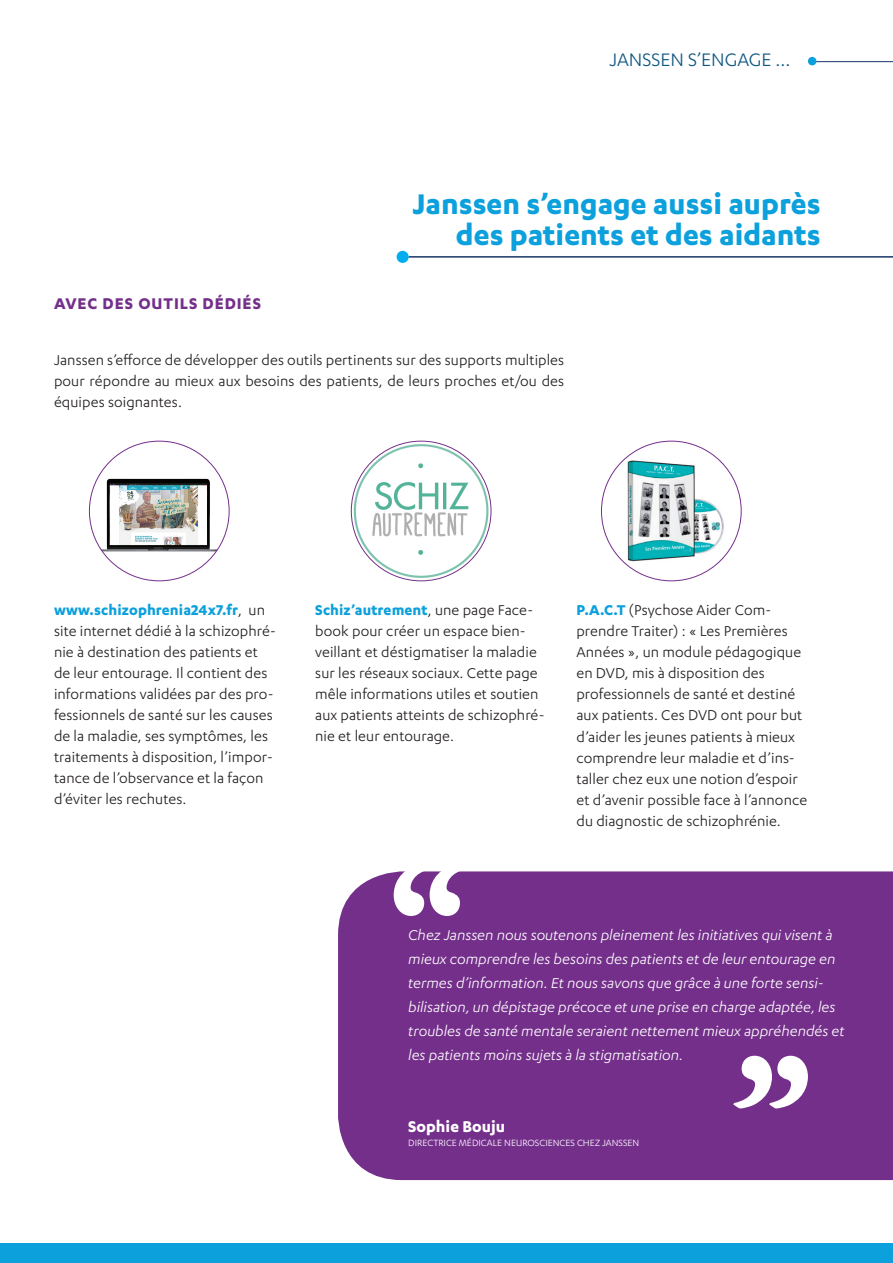
<style>
.page{position:relative;width:893px;height:1263px;background:#fff}
.page>*{position:absolute;margin:0;border:0;box-sizing:border-box;transform-origin:0 0}
.t1{font:700 33px/31.5px "Karbon";color:#0ca0dc;text-align:right}
.t2{font:21px "Karbon";color:#0f5781}
.t3{font:700 18px "Karbon";letter-spacing:.05em;color:#742f8b}
.t4{font:700 18px "Karbon";color:#fff}
.t5{font:16.5px/21px "Karbon";letter-spacing:.005em;color:#231f20}
.t6{font:italic 16.5px/24px "Karbon";color:#fff}
.t7{font:10.5px "Karbon";color:#fff}
.s1{font-weight:700;color:#0ca0dc}
</style>
<div class="page">
<div style="left:0;top:1243px;width:893px;height:20px;background:#0ca0dc"></div>
<hr style="left:812px;top:61px;width:81px;height:1px;background:#193667">
<div style="left:808px;top:57px;width:8px;height:8px;background:#0ca0dc;border-radius:50%"></div>
<img style="left:89px;top:462px;width:140px;height:95px">
<img style="left:618px;top:451px;width:112px;height:120px">
<div style="left:338px;top:871px;width:555px;height:309px;background:#742f8b"></div>
<svg style="left:394px;top:871px;width:74px;height:45px"></svg>
<svg style="left:733px;top:1056px;width:75px;height:52px"></svg>
<div style="left:397px;top:251px;width:12px;height:12px;background:#00aeef;border-radius:50%"></div>
<hr style="left:409px;top:256px;width:484px;height:2px;background:#193667">
<img style="left:351px;top:441px;width:140px;height:140px;border-radius:70px">
<p class="t2" style="left:609px;top:48px;width:182px">JANSSEN S’ENGAGE ...</p>
<p class="t3" style="left:54px;top:294px;width:209px">AVEC DES OUTILS DÉDIÉS</p>
<h1 class="t1" style="left:413px;top:187px;width:410px">Janssen s’engage aussi auprès des patients et des aidants</h1>
<p class="t5" style="left:54px;top:349px;width:512px;text-align:justify">Janssen s’efforce de développer des outils pertinents sur des supports multiples pour répondre au mieux aux besoins des patients, de leurs proches et/ou des équipes soignantes.</p>
<p class="t5" style="left:54px;top:599px;width:223px"><span class="s1">www.schizophrenia24x7.fr</span>, un site internet dédié à la schizophré&shy;nie à destination des patients et de leur entourage. Il contient des informations validées par des pro&shy;fessionnels de santé sur les causes de la maladie, ses symptômes, les traitements à disposition, l’impor&shy;tance de l’observance et la façon d’éviter les rechutes.</p>
<p class="t5" style="left:315px;top:599px;width:231px"><span class="s1">Schiz’autrement</span>, une page Face&shy;book pour créer un espace bien&shy;veillant et déstigmatiser la maladie sur les réseaux sociaux. Cette page mêle informations utiles et soutien aux patients atteints de schizophré&shy;nie et leur entourage.</p>
<p class="t5" style="left:576px;top:599px;width:232px"><span class="s1">P.A.C.T</span> (Psychose Aider Com&shy;prendre Traiter) : « Les Premières Années », un module pédagogique en DVD, mis à disposition des professionnels de santé et destiné aux patients. Ces DVD ont pour but d’aider les jeunes patients à mieux comprendre leur maladie et d’ins&shy;taller chez eux une notion d’espoir et d’avenir possible face à l’annonce du diagnostic de schizophrénie.</p>
<p class="t6" style="left:408px;top:923px;width:438px">Chez Janssen nous soutenons pleinement les initiatives qui visent à mieux comprendre les besoins des patients et de leur entourage en termes d’information. Et nous savons que grâce à une forte sensi&shy;bilisation, un dépistage précoce et une prise en charge adaptée, les troubles de santé mentale seraient nettement mieux appréhendés et les patients moins sujets à la stigmatisation.</p>
<p class="t4" style="left:408px;top:1117px;width:99px">Sophie Bouju</p>
<p class="t7" style="left:408px;top:1137px;width:233px">DIRECTRICE MÉDICALE NEUROSCIENCES CHEZ JANSSEN</p>
</div>
